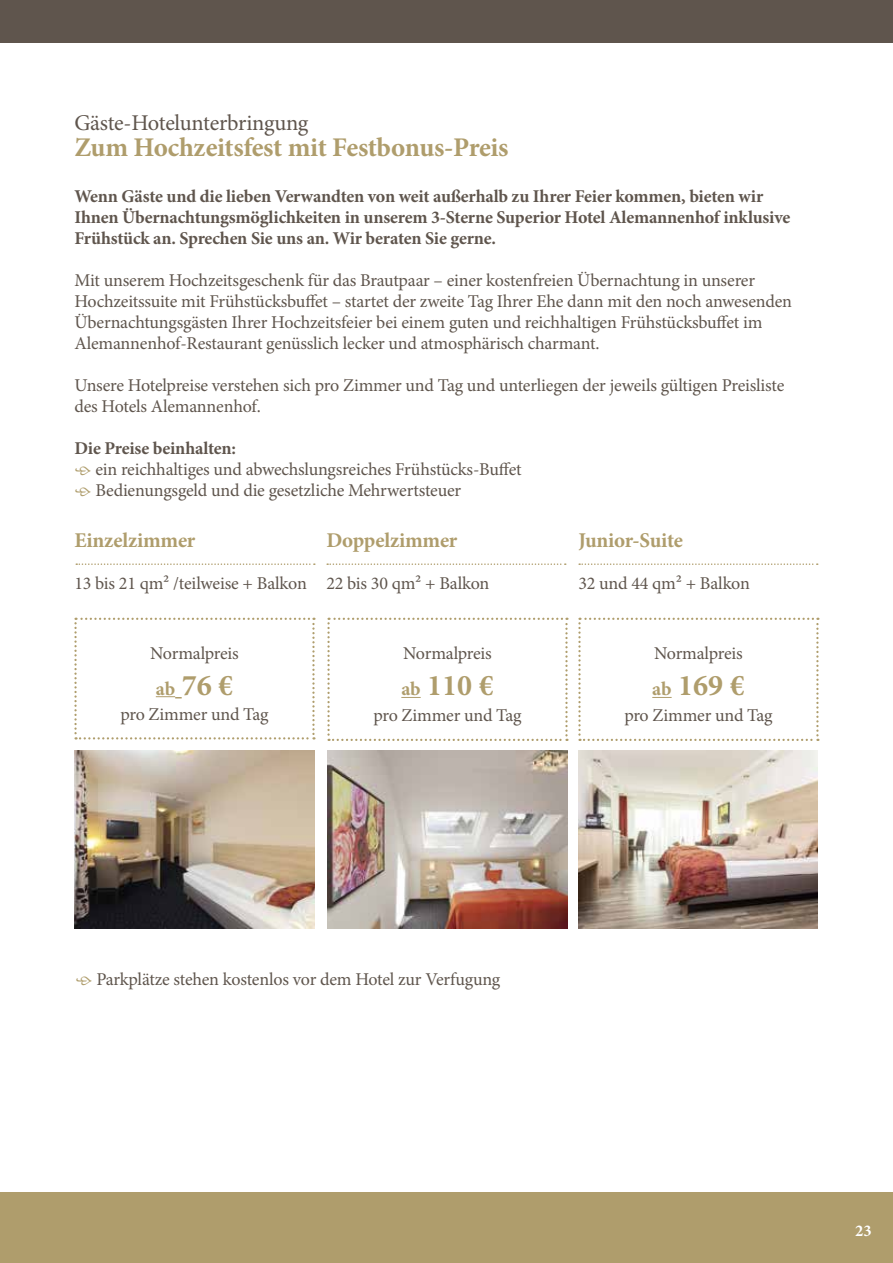
<style>
.page{position:relative;width:893px;height:1263px;background:#fff}
.page>*{position:absolute;margin:0;border:0;box-sizing:border-box;transform-origin:0 0}
.t1{font:700 30px "Minion Pro";color:#af9d6c}
.t2{font:700 27px "Minion Pro";letter-spacing:-.015em;color:#af9d6c}
.t3{font:22.5px "Minion Pro";letter-spacing:-.015em;color:#5f554d}
.t4{font:700 21px "Minion Pro";letter-spacing:-.01em;color:#af9d6c}
.t5{font:18px/21px "Minion Pro";letter-spacing:-.01em;color:#5f554d}
.t6{font:700 18px/21px "Minion Pro";letter-spacing:-.01em;color:#5f554d}
.t7{font:700 16.5px "Minion Pro";color:#fff}
.s1{color:#af9d6c}
.s2{font-size:19.5px}
</style>
<div class="page">
<div style="left:0;top:1193px;width:893px;height:70px;background:#af9d6c"></div>
<div style="left:0;top:0;width:893px;height:43px;background:#5f554d"></div>
<svg style="left:74px;top:618px;width:241px;height:121px"></svg>
<svg style="left:327px;top:618px;width:241px;height:123px"></svg>
<svg style="left:578px;top:618px;width:241px;height:123px"></svg>
<svg style="left:76px;top:563px;width:239px;height:2px"></svg>
<svg style="left:327px;top:563px;width:239px;height:2px"></svg>
<svg style="left:579px;top:563px;width:239px;height:2px"></svg>
<img style="left:74px;top:750px;width:241px;height:178px">
<img style="left:327px;top:750px;width:241px;height:178px">
<img style="left:578px;top:750px;width:239px;height:178px">
<p class="t3" style="left:74px;top:108px;width:236px">Gäste-Hotelunterbringung</p>
<h2 class="t2" style="left:74px;top:128px;width:436px">Zum Hochzeitsfest mit Festbonus-Preis</h2>
<p class="t6" style="left:74px;top:186px;width:717px">Wenn Gäste und die lieben Verwandten von weit außerhalb zu Ihrer Feier kommen, bieten wir<br>Ihnen Übernachtungsmöglichkeiten in unserem 3-Sterne Superior Hotel Alemannenhof inklusive<br>Frühstück an. Sprechen Sie uns an. Wir beraten Sie gerne.</p>
<p class="t5" style="left:74px;top:270px;width:719px">Mit unserem Hochzeitsgeschenk für das Brautpaar – einer kostenfreien Übernachtung in unserer Hochzeitssuite mit Frühstücksbuffet – startet der zweite Tag Ihrer Ehe dann mit den noch anwesenden Übernachtungsgästen Ihrer Hochzeitsfeier bei einem guten und reichhaltigen Frühstücksbuffet im Alemannenhof-Restaurant genüsslich lecker und atmosphärisch charmant.</p>
<p class="t5" style="left:74px;top:375px;width:711px">Unsere Hotelpreise verstehen sich pro Zimmer und Tag und unterliegen der jeweils gültigen Preisliste des Hotels Alemannenhof.</p>
<p class="t6" style="left:74px;top:438px;width:163px">Die Preise beinhalten:</p>
<p class="t5" style="left:74px;top:459px;width:449px"><span class="s1">•</span> ein reichhaltiges und abwechslungsreiches Frühstücks-Buffet</p>
<p class="t5" style="left:74px;top:480px;width:388px"><span class="s1">•</span> Bedienungsgeld und die gesetzliche Mehrwertsteuer</p>
<p class="t4" style="left:74px;top:526px;width:123px">Einzelzimmer</p>
<p class="t5" style="left:74px;top:573px;width:234px">13 bis 21 qm² /teilweise + Balkon</p>
<p class="t4" style="left:326px;top:526px;width:133px">Doppelzimmer</p>
<p class="t5" style="left:326px;top:573px;width:164px">22 bis 30 qm² + Balkon</p>
<p class="t4" style="left:578px;top:526px;width:106px">Junior-Suite</p>
<p class="t5" style="left:578px;top:573px;width:173px">32 und 44 qm² + Balkon</p>
<p class="t5" style="left:150px;top:643px;width:90px">Normalpreis</p>
<h1 class="t1" style="left:156px;top:664px;width:79px"><span class="s2">ab</span> 76 €</h1>
<p class="t5" style="left:120px;top:704px;width:150px">pro Zimmer und Tag</p>
<p class="t5" style="left:403px;top:643px;width:90px">Normalpreis</p>
<h1 class="t1" style="left:401px;top:665px;width:94px"><span class="s2">ab</span> 110 €</h1>
<p class="t5" style="left:373px;top:705px;width:150px">pro Zimmer und Tag</p>
<p class="t5" style="left:654px;top:643px;width:90px">Normalpreis</p>
<h1 class="t1" style="left:652px;top:665px;width:94px"><span class="s2">ab</span> 169 €</h1>
<p class="t5" style="left:624px;top:705px;width:150px">pro Zimmer und Tag</p>
<p class="t5" style="left:75px;top:969px;width:426px"><span class="s1">•</span> Parkplätze stehen kostenlos vor dem Hotel zur Verfugung</p>
<p class="t7" style="left:855px;top:1219px;width:18px">23</p>
</div>
